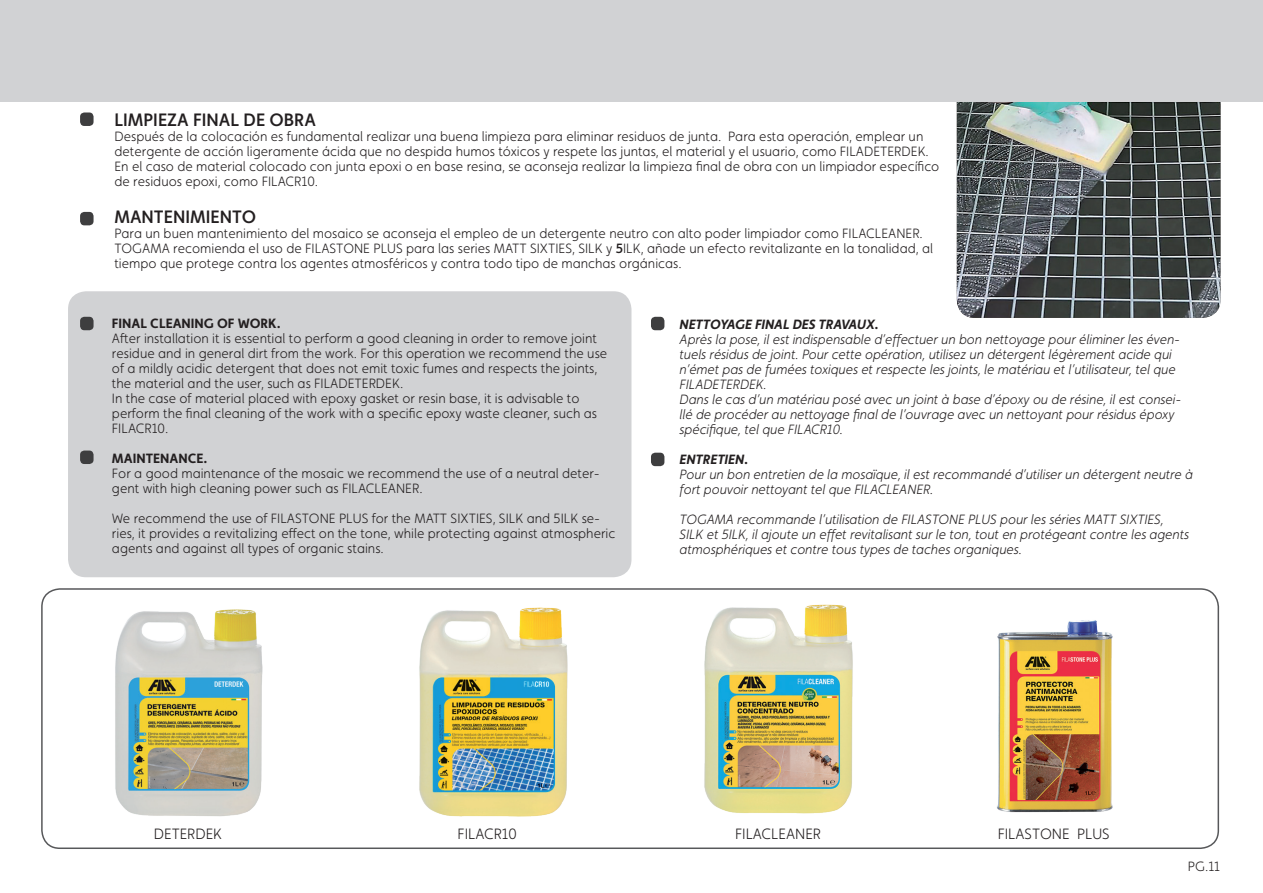
<style>
.page{position:relative;width:1263px;height:893px;background:#fff}
.page>*{position:absolute;margin:0;border:0;box-sizing:border-box;transform-origin:0 0}
.t1{font:500 18px "Faricy New";color:#231f20}
.t2{font:300 15px "Faricy New";color:#231f20}
.t3{font:300 13.5px/15px "Faricy New";color:#231f20}
.t4{font:italic 300 13.5px/15px "Faricy New";color:#231f20}
.t5{font:700 13.5px "Faricy New";color:#231f20}
.t6{font:italic 700 13.5px "Faricy New";color:#231f20}
.s1{font-weight:500}
.s2{font-weight:700}
.s3{font-weight:700;font-style:normal}
</style>
<div class="page">
<div style="left:68px;top:291px;width:563px;height:286px;background:#d1d2d4;border-radius:18px"></div>
<div style="left:41px;top:588px;width:1178px;height:261px;border:2px solid #57585a;border-radius:18px"></div>
<img style="left:115px;top:609px;width:148px;height:208px">
<img style="left:419px;top:607px;width:149px;height:210px">
<img style="left:704px;top:604px;width:149px;height:210px">
<img style="left:997px;top:620px;width:116px;height:193px">
<div style="left:80px;top:112px;width:14px;height:14px;background:#3e3e3f;border-radius:4px"></div>
<div style="left:80px;top:317px;width:14px;height:13px;background:#3e3e3f;border-radius:4px"></div>
<div style="left:651px;top:317px;width:13px;height:13px;background:#3e3e3f;border-radius:4px"></div>
<div style="left:80px;top:212px;width:14px;height:13px;background:#3e3e3f;border-radius:4px"></div>
<div style="left:80px;top:451px;width:14px;height:13px;background:#3e3e3f;border-radius:4px"></div>
<div style="left:651px;top:453px;width:13px;height:13px;background:#3e3e3f;border-radius:4px"></div>
<img style="left:957px;top:102px;width:263px;height:216px">
<div style="left:0;top:0;width:1263px;height:102px;background:#d1d2d4"></div>
<h1 class="t1" style="left:114px;top:109px;width:203px">LIMPIEZA FINAL DE OBRA</h1>
<p class="t3" style="left:114px;top:129px;width:826px">Después de la colocación es fundamental realizar una buena limpieza para eliminar residuos de junta. Para esta operación, emplear un detergente de acción ligeramente ácida que no despida humos tóxicos y respete las juntas, el material y el usuario, como FILADETERDEK.<br>En el caso de material colocado con junta epoxi o en base resina, se aconseja realizar la limpieza final de obra con un limpiador específico de residuos epoxi, como FILACR10.</p>
<h1 class="t1" style="left:114px;top:206px;width:143px">MANTENIMIENTO</h1>
<p class="t3" style="left:114px;top:225px;width:820px">Para un buen mantenimiento del mosaico se aconseja el empleo de un detergente neutro con alto poder limpiador como FILACLEANER.<br>TOGAMA recomienda el uso de FILASTONE PLUS para las series MATT SIXTIES, SILK y <span class="s1">5</span>ILK, añade un efecto revitalizante en la tonalidad, al tiempo que protege contra los agentes atmosféricos y contra todo tipo de manchas orgánicas.</p>
<p class="t5" style="left:112px;top:315px;width:170px">FINAL CLEANING OF WORK.</p>
<p class="t3" style="left:112px;top:331px;width:497px">After installation it is essential to perform a good cleaning in order to remove joint residue and in general dirt from the work. For this operation we recommend the use of a mildly acidic detergent that does not emit toxic fumes and respects the joints, the material and the user, such as FILADETERDEK.<br>In the case of material placed with epoxy gasket or resin base, it is advisable to perform the final cleaning of the work with a specific epoxy waste cleaner, such as FILACR10.</p>
<p class="t5" style="left:112px;top:450px;width:97px">MAINTENANCE.</p>
<p class="t3" style="left:112px;top:466px;width:489px">For a good maintenance of the mosaic we recommend the use of a neutral deter&shy;gent with high cleaning power such as FILACLEANER.</p>
<p class="t3" style="left:112px;top:511px;width:505px">We recommend the use of FILASTONE PLUS for the MATT SIXTIES, SILK and 5ILK se&shy;ries, it provides a revitalizing effect on the tone, while protecting against atmospheric agents and against all types of organic stains.</p>
<p class="t6" style="left:680px;top:316px;width:201px">NETTOYAGE FINAL DES TRAVAUX.</p>
<p class="t4" style="left:680px;top:332px;width:503px">Après la pose, il est indispensable d’effectuer un bon nettoyage pour éliminer les éven&shy;tuels résidus de joint. Pour cette opération, utilisez un détergent légèrement acide qui n’émet pas de fumées toxiques et respecte les joints, le matériau et l’utilisateur, tel que FILADETERDEK.<br>Dans le cas d’un matériau posé avec un joint à base d’époxy ou de résine, il est consei&shy;llé de procéder au nettoyage final de l’ouvrage avec un nettoyant pour résidus époxy spécifique, tel que FILACR10.</p>
<p class="t4" style="left:680px;top:452px;width:515px"><span class="s2">ENTRETIEN</span><span class="s3">.<br></span>Pour un bon entretien de la mosaïque, il est recommandé d’utiliser un détergent neutre à fort pouvoir nettoyant tel que FILACLEANER.</p>
<p class="t4" style="left:680px;top:512px;width:511px">TOGAMA recommande l’utilisation de FILASTONE PLUS pour les séries MATT SIXTIES,<br>SILK et 5ILK, il ajoute un effet revitalisant sur le ton, tout en protégeant contre les agents atmosphériques et contre tous types de taches organiques.</p>
<p class="t2" style="left:154px;top:825px;width:70px">DETERDEK</p>
<p class="t2" style="left:458px;top:825px;width:61px">FILACR10</p>
<p class="t2" style="left:735px;top:825px;width:87px">FILACLEANER</p>
<p class="t2" style="left:998px;top:825px;width:114px">FILASTONE PLUS</p>
<p class="t3" style="left:1188px;top:859px;width:34px">PG.11</p>
</div>
